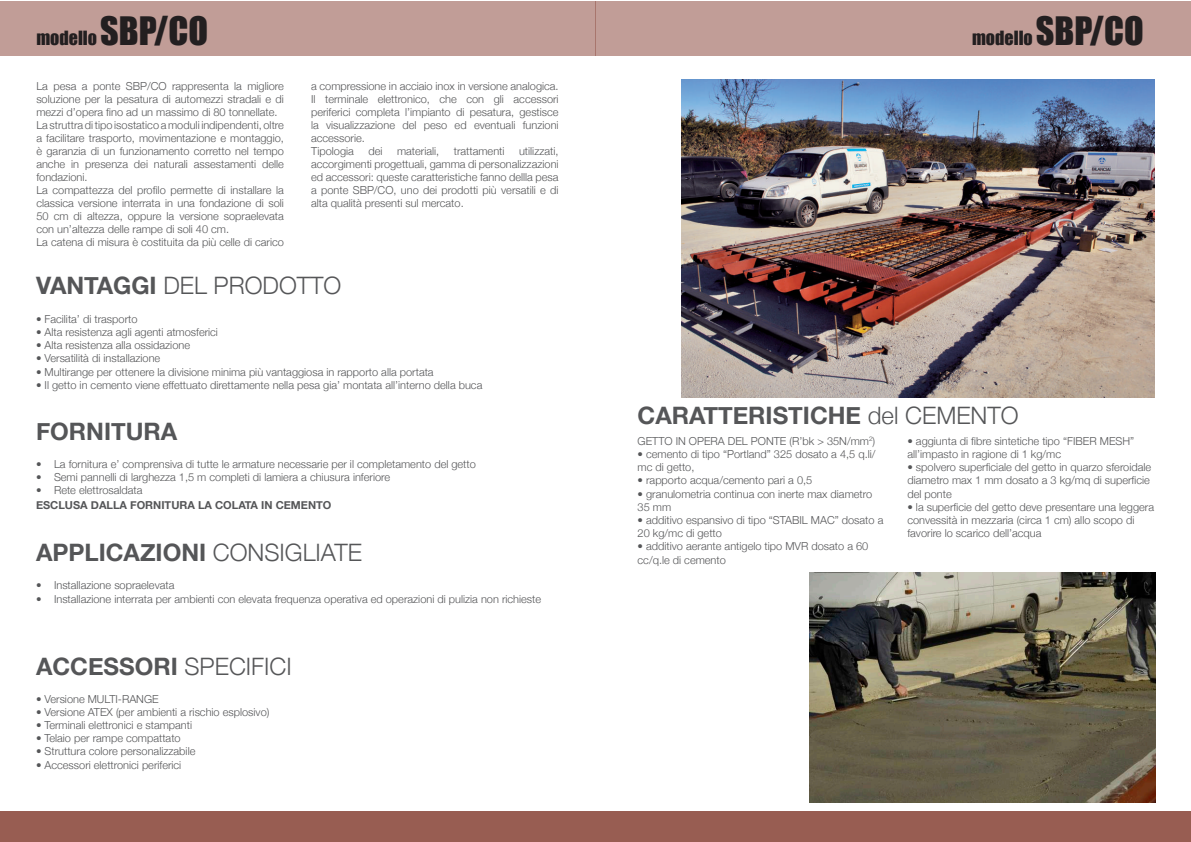
<style>
.page{position:relative;width:1191px;height:842px;background:#fff}
.page>*{position:absolute;margin:0;border:0;box-sizing:border-box;transform-origin:0 0}
.t1{font:700 24px "Helvetica Neue";color:#555658}
.t2{font:300 24px "Helvetica Neue";color:#555658}
.t3{font:18px "Impact";color:#231f20}
.t4{font:300 11px/13px "Helvetica Neue";color:#555658}
.t5{font:700 11px "Helvetica Neue";color:#555658}
.s1{font-size:36px}
.s2{font-weight:700}
.s3{font-weight:300}
</style>
<div class="page">
<div style="left:0;top:812px;width:1191px;height:30px;background:#985d52"></div>
<div style="left:0;top:1px;width:595px;height:54px;background:#c19d97"></div>
<div style="left:595px;top:1px;width:595px;height:54px;background:#c19d97"></div>
<img style="left:810px;top:573px;width:345px;height:230px">
<img style="left:682px;top:79px;width:473px;height:318px">
<h2 class="t3" style="left:36px;top:24px;width:173px">modello <span class="s1">SBP/CO</span></h2>
<h2 class="t3" style="left:972px;top:24px;width:173px">modello <span class="s1">SBP/CO</span></h2>
<p class="t4" style="left:36px;top:79px;width:249px">La pesa a ponte SBP/CO rappresenta la migliore soluzione per la pesatura di automezzi stradali e di mezzi d’opera fino ad un massimo di 80 tonnellate.<br>La struttra di tipo isostatico a moduli indipendenti, oltre a facilitare trasporto, movimentazione e montaggio, è garanzia di un funzionamento corretto nel tempo anche in presenza dei naturali assestamenti delle fondazioni.<br>La compattezza del profilo permette di installare la classica versione interrata in una fondazione di soli 50 cm di altezza, oppure la versione sopraelevata con un’altezza delle rampe di soli 40 cm.<br>La catena di misura è costituita da più celle di carico</p>
<p class="t4" style="left:311px;top:79px;width:249px">a compressione in acciaio inox in versione analogica.<br>Il terminale elettronico, che con gli accessori periferici completa l’impianto di pesatura, gestisce la visualizzazione del peso ed eventuali funzioni accessorie.<br>Tipologia</p>
<p class="t4" style="left:311px;top:144px;width:249px;text-align:justify;text-indent:208px">utilizzati, accorgimenti progettuali, gamma di personalizzazioni ed accessori: queste caratteristiche fanno dellla pesa a ponte SBP/CO, uno dei prodotti più versatili e di alta qualità presenti sul mercato.</p>
<p class="t4" style="left:368px;top:144px;width:16px">dei</p>
<p class="t4" style="left:397px;top:144px;width:44px">materiali,</p>
<p class="t4" style="left:454px;top:144px;width:52px">trattamenti</p>
<h1 class="t2" style="left:36px;top:271px;width:307px"><span class="s2">VANTAGGI</span> DEL PRODOTTO</h1>
<p class="t4" style="left:36px;top:312px;width:103px">• Facilita’ di trasporto</p>
<p class="t4" style="left:36px;top:325px;width:183px">• Alta resistenza agli agenti atmosferici</p>
<p class="t4" style="left:36px;top:339px;width:156px">• Alta resistenza alla ossidazione</p>
<p class="t4" style="left:36px;top:352px;width:126px">• Versatilità di installazione</p>
<p class="t4" style="left:36px;top:365px;width:399px">• Multirange per ottenere la divisione minima più vantaggiosa in rapporto alla portata</p>
<p class="t4" style="left:36px;top:378px;width:448px">• Il getto in cemento viene effettuato direttamente nella pesa gia’ montata all’interno della buca</p>
<h1 class="t1" style="left:36px;top:417px;width:143px">FORNITURA</h1>
<p class="t4" style="left:36px;top:457px;width:441px">• La fornitura e’ comprensiva di tutte le armature necessarie per il completamento del getto</p>
<p class="t4" style="left:36px;top:470px;width:356px">• Semi pannelli di larghezza 1,5 m completi di lamiera a chiusura inferiore</p>
<p class="t4" style="left:36px;top:483px;width:108px">• Rete elettrosaldata</p>
<p class="t5" style="left:36px;top:498px;width:297px">ESCLUSA DALLA FORNITURA LA COLATA IN CEMENTO</p>
<h1 class="t1" style="left:36px;top:538px;width:327px">APPLICAZIONI <span class="s3">CONSIGLIATE</span></h1>
<p class="t4" style="left:36px;top:578px;width:140px">• Installazione sopraelevata</p>
<p class="t4" style="left:36px;top:592px;width:506px">• Installazione interrata per ambienti con elevata frequenza operativa ed operazioni di pulizia non richieste</p>
<h1 class="t1" style="left:36px;top:652px;width:257px">ACCESSORI <span class="s3">SPECIFICI</span></h1>
<p class="t4" style="left:36px;top:692px;width:124px">• Versione MULTI-RANGE</p>
<p class="t4" style="left:36px;top:705px;width:235px">• Versione ATEX (per ambienti a rischio esplosivo)</p>
<p class="t4" style="left:36px;top:718px;width:158px">• Terminali elettronici e stampanti</p>
<p class="t4" style="left:36px;top:731px;width:146px">• Telaio per rampe compattato</p>
<p class="t4" style="left:36px;top:745px;width:161px">• Struttura colore personalizzabile</p>
<p class="t4" style="left:36px;top:758px;width:147px">• Accessori elettronici periferici</p>
<h1 class="t1" style="left:637px;top:401px;width:382px">CARATTERISTICHE <span class="s3">del CEMENTO</span></h1>
<p class="t4" style="left:637px;top:434px;width:239px">GETTO IN OPERA DEL PONTE (R’bk &gt; 35N/mm<sup>2</sup>)</p>
<p class="t4" style="left:637px;top:447px;width:239px">• cemento di tipo “Portland” 325 dosato a 4,5 q.li/ mc di getto,</p>
<p class="t4" style="left:637px;top:474px;width:176px">• rapporto acqua/cemento pari a 0,5</p>
<p class="t4" style="left:637px;top:487px;width:236px">• granulometria continua con inerte max diametro<br>35 mm</p>
<p class="t4" style="left:637px;top:513px;width:247px">• additivo espansivo di tipo “STABIL MAC” dosato a<br>20 kg/mc di getto</p>
<p class="t4" style="left:637px;top:540px;width:232px">• additivo aerante antigelo tipo MVR dosato a 60 cc/q.le di cemento</p>
<p class="t4" style="left:907px;top:434px;width:228px">• aggiunta di fibre sintetiche tipo “FIBER MESH” all’impasto in ragione di 1 kg/mc</p>
<p class="t4" style="left:907px;top:460px;width:245px;text-align:justify">• spolvero superficiale del getto in quarzo sferoidale diametro max 1 mm dosato a 3 kg/mq di superficie del ponte</p>
<p class="t4" style="left:907px;top:500px;width:248px">• la superficie del getto deve presentare una leggera convessità in mezzaria (circa 1 cm) allo scopo di favorire lo scarico dell’acqua</p>
</div>
